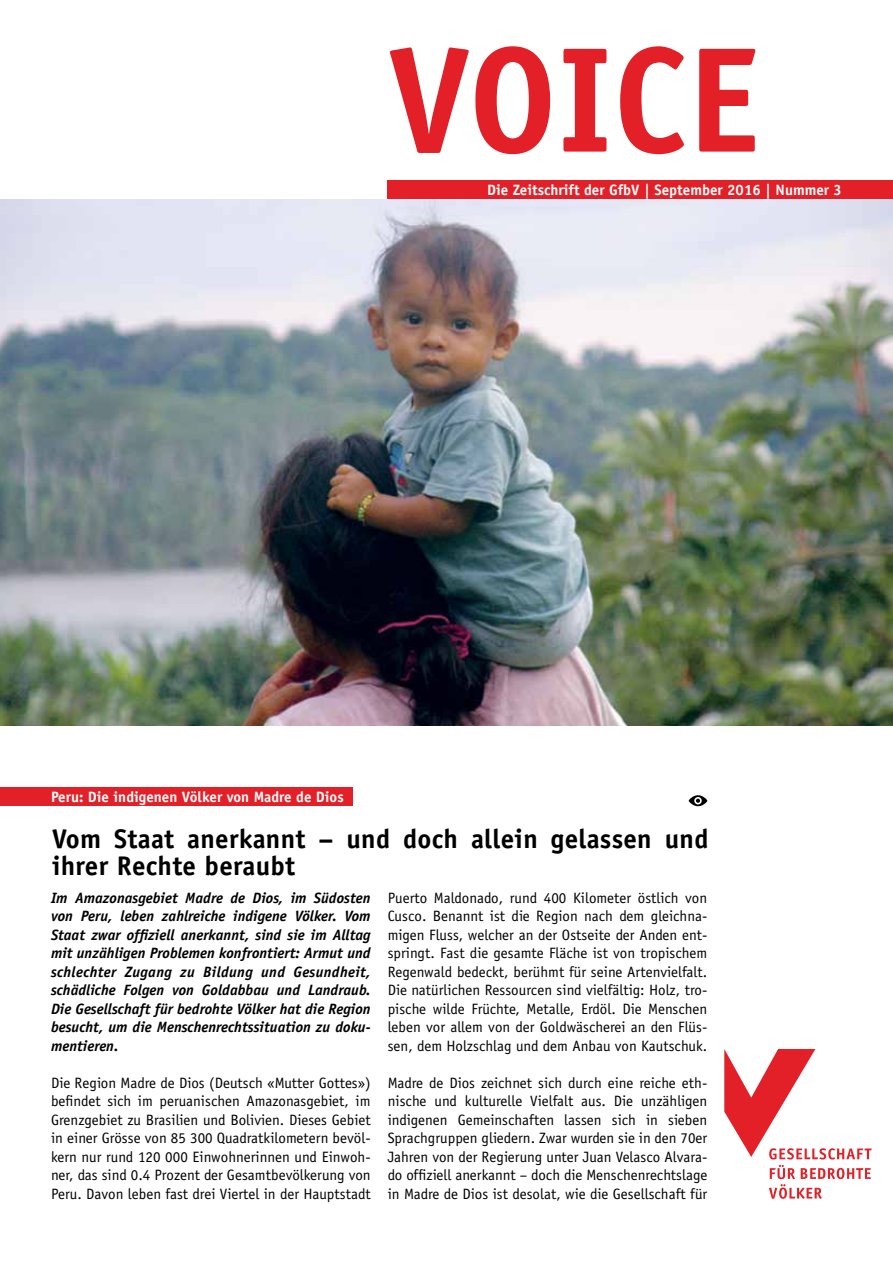
<style>
.page{position:relative;width:893px;height:1263px;background:#fff}
.page>*{position:absolute;margin:0;border:0;box-sizing:border-box;transform-origin:0 0}
.t1{font:700 150px "Officina Sans Std";color:#e31f27}
.t2{font:700 27px/26.4px "Officina Sans Std";letter-spacing:.01em;color:#000}
.t3{font:15px/18.5px "Officina Sans Std";letter-spacing:.005em;color:#000;text-align:justify}
.t4{font:italic 700 15px/18.5px "Officina Sans Std";color:#000;text-align:justify}
.t5{font:700 15px "Officina Sans Std";color:#fff}
</style>
<div class="page">
<div style="left:388px;top:180px;width:505px;height:20px;background:#e31f27"></div>
<svg style="left:724px;top:1049px;width:148px;height:110px"></svg>
<svg style="left:769px;top:1165px;width:102px;height:34px"></svg>
<img style="left:0;top:200px;width:893px;height:525px">
<div style="left:0;top:788px;width:353px;height:18px;background:#e31f27"></div>
<svg style="left:689px;top:795px;width:18px;height:11px"></svg>
<h1 class="t1" style="left:388px;top:7px;width:374px">VOICE</h1>
<p class="t5" style="left:487px;top:181px;width:356px">Die Zeitschrift der GfbV | September 2016 | Nummer 3</p>
<p class="t5" style="left:51px;top:787px;width:294px">Peru: Die indigenen Völker von Madre de Dios</p>
<h2 class="t2" style="left:52px;top:825px;width:658px">Vom Staat anerkannt – und doch allein gelassen und ihrer Rechte beraubt</h2>
<p class="t4" style="left:51px;top:888px;width:321px">Im Amazonasgebiet Madre de Dios, im Südosten von Peru, leben zahlreiche indigene Völker. Vom Staat zwar offiziell anerkannt, sind sie im Alltag mit unzähligen Problemen konfrontiert: Armut und schlechter Zugang zu Bildung und Gesundheit, schädliche Folgen von Goldabbau und Landraub.<br>Die Gesellschaft für bedrohte Völker hat die Region besucht, um die Menschenrechtssituation zu doku&shy;mentieren.</p>
<p class="t3" style="left:51px;top:1073px;width:321px">Die Region Madre de Dios (Deutsch «Mutter Gottes») befindet sich im peruanischen Amazonasgebiet, im Grenzgebiet zu Brasilien und Bolivien. Dieses Gebiet in einer Grösse von 85 300 Quadratkilometern bevöl&shy;kern nur rund 120 000 Einwohnerinnen und Einwoh&shy;ner, das sind 0.4 Prozent der Gesamtbevölkerung von Peru. Davon leben fast drei Viertel in der Hauptstadt</p>
<p class="t3" style="left:388px;top:888px;width:321px">Puerto Maldonado, rund 400 Kilometer östlich von Cusco. Benannt ist die Region nach dem gleichna&shy;migen Fluss, welcher an der Ostseite der Anden ent&shy;springt. Fast die gesamte Fläche ist von tropischem Regenwald bedeckt, berühmt für seine Artenvielfalt.<br>Die natürlichen Ressourcen sind vielfältig: Holz, tro&shy;pische wilde Früchte, Metalle, Erdöl. Die Menschen leben vor allem von der Goldwäscherei an den Flüs&shy;sen, dem Holzschlag und dem Anbau von Kautschuk.</p>
<p class="t3" style="left:388px;top:1073px;width:321px">Madre de Dios zeichnet sich durch eine reiche eth&shy;nische und kulturelle Vielfalt aus. Die unzähligen indigenen Gemeinschaften lassen sich in sieben Sprachgruppen gliedern. Zwar wurden sie in den 70er Jahren von der Regierung unter Juan Velasco Alvara&shy;do offiziell anerkannt – doch die Menschenrechtslage in Madre de Dios ist desolat, wie die Gesellschaft für</p>
</div>
